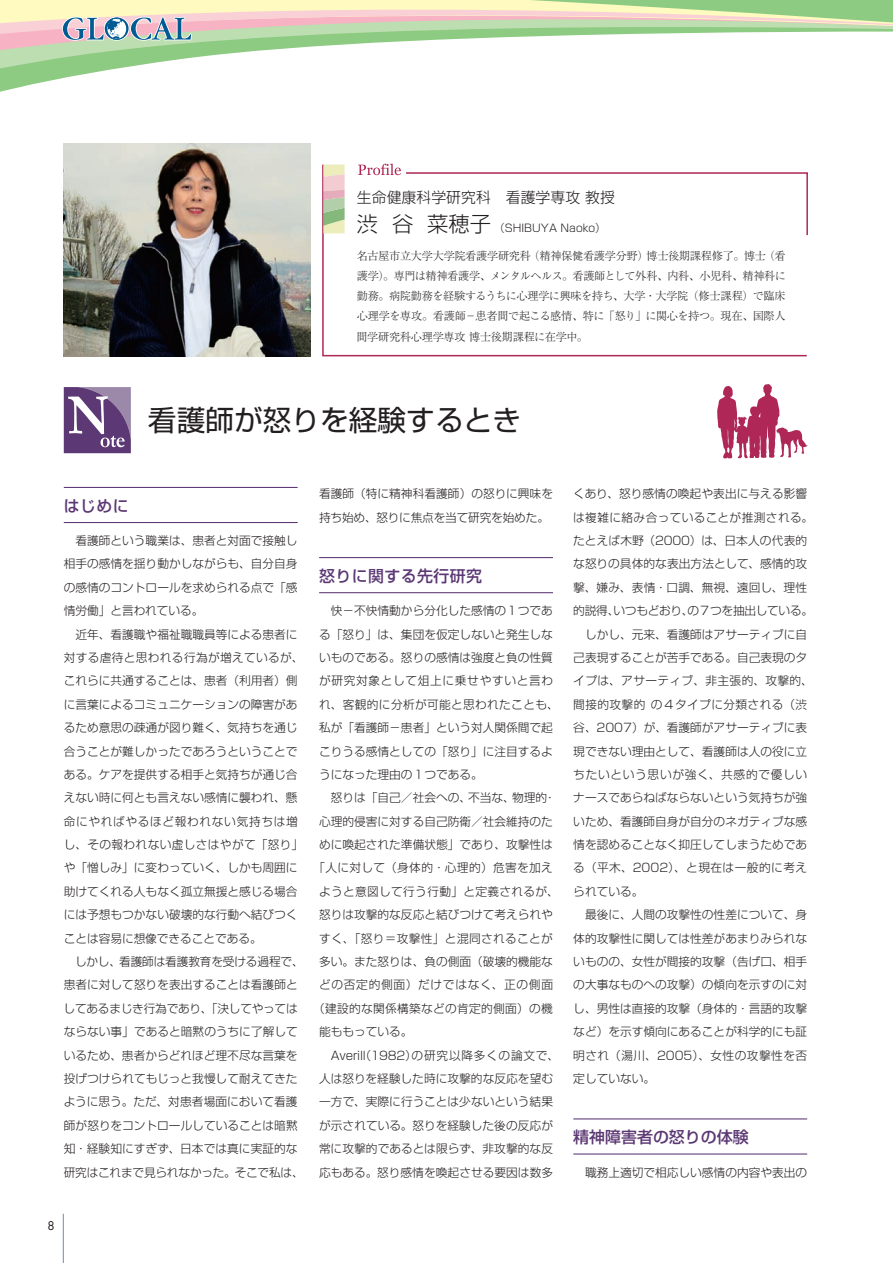
<style>
.page{position:relative;width:893px;height:1263px;background:#fff}
.page>*{position:absolute;margin:0;border:0;box-sizing:border-box;transform-origin:0 0}
.t1{font:28.65px "Shin Go Pro Regular 90 msp RKSJ H";color:#231f20}
.t2{font:15.9px "Shin Go Pro Medium 90 msp RKSJ H";letter-spacing:.025em;color:#5c3874}
.t3{font:15.9px "Shin Go Pro Medium 90 msp RKSJ H";color:#5c3874}
.t4{font:14.85px "Shin Go Pro Light 90 msp RKSJ H";color:#231f20}
.t5{font:11.7px/23.4px "Shin Go Pro Light 90 msp RKSJ H";color:#231f20}
.t6{font:11.7px "Shin Go Pro Light 90 msp RKSJ H";letter-spacing:.03em;color:#231f20}
.t7{font:11.7px "Shin Go Pro Light 90 msp RKSJ H";letter-spacing:.05em;color:#231f20}
.t8{font:11.7px "Shin Go Pro Light 90 msp RKSJ H";letter-spacing:.025em;color:#231f20}
.t9{font:11.7px "Shin Go Pro Light 90 msp RKSJ H";letter-spacing:.055em;color:#231f20}
.t10{font:11.7px "Shin Go Pro Light 90 msp RKSJ H";letter-spacing:.06em;color:#231f20}
.t11{font:11.7px "Futura Std";color:#231f20}
.t12{font:11.1px/20.2px "Ryumin Pro Light 90 msp RKSJ H";letter-spacing:-.03em;color:#231f20;text-align:justify}
.t13{font:10.65px "Shin Go Pro Light 90 msp RKSJ H";color:#231f20}
.s1{font-size:21.3px}
</style>
<div class="page">
<svg style="left:0;top:0;width:892px;height:92px"></svg>
<hr style="left:63px;top:1214px;width:1px;height:49px;background:#728baa">
<svg style="left:61px;top:16px;width:132px;height:31px;background:#b5bdc0"></svg>
<svg style="left:892px;top:0;width:1px;height:32px"></svg>
<hr style="left:573px;top:1118px;width:234px;height:1px;background:#5c3874">
<hr style="left:573px;top:1153px;width:234px;height:1px;background:#5c3874">
<hr style="left:64px;top:487px;width:234px;height:1px;background:#5c3874">
<hr style="left:64px;top:522px;width:234px;height:1px;background:#5c3874">
<hr style="left:319px;top:557px;width:234px;height:1px;background:#5c3874">
<hr style="left:319px;top:592px;width:234px;height:1px;background:#5c3874">
<img style="left:64px;top:144px;width:246px;height:212px">
<svg style="left:322px;top:163px;width:485px;height:194px"></svg>
<svg style="left:358px;top:164px;width:450px;height:73px"></svg>
<svg style="left:323px;top:165px;width:22px;height:68px"></svg>
<svg style="left:717px;top:384px;width:91px;height:74px"></svg>
<svg style="left:64px;top:387px;width:67px;height:66px;background:#7e6291"></svg>
<p class="t4" style="left:357px;top:192px;width:259px">生命健康科学研究科　看護学専攻 教授</p>
<p class="t13" style="left:357px;top:224px;width:250px"><span class="s1">渋 谷 菜穂子</span>（SHIBUYA Naoko）</p>
<p class="t12" style="left:357px;top:247px;width:431px">名古屋市立大学大学院看護学研究科（精神保健看護学分野）博士後期課程修了。博士（看護学）。専門は精神看護学、メンタルヘルス。看護師として外科、内科、小児科、精神科に勤務。病院勤務を経験するうちに心理学に興味を持ち、大学・大学院（修士課程）で臨床心理学を専攻。看護師－患者間で起こる感情、特に「怒り」に関心を持つ。現在、国際人間学研究科心理学専攻 博士後期課程に在学中。</p>
<h1 class="t1" style="left:148px;top:409px;width:375px">看護師が怒りを経験するとき</h1>
<h2 class="t2" style="left:64px;top:500px;width:66px">はじめに</h2>
<p class="t5" style="left:64px;top:530px;width:242px">　看護師という職業は、患者と対面で接触し相手の感情を揺り動かしながらも、自分自身の感情のコントロールを求められる点で「感情労働」と言われている。<br>　近年、看護職や福祉職職員等による患者に対する虐待と思われる行為が増えているが、これらに共通することは、患者（利用者）側に言葉によるコミュニケーションの障害があるため意思の疎通が図り難く、気持ちを通じ合うことが難しかったであろうということである。ケアを提供する相手と気持ちが通じ合えない時に何とも言えない感情に襲われ、懸命にやればやるほど報われない気持ちは増し、その報われない虚しさはやがて「怒り」や「憎しみ」に変わっていく、しかも周囲に助けてくれる人もなく孤立無援と感じる場合には予想もつかない破壊的な行動へ結びつくことは容易に想像できることである。　<br>　しかし、看護師は看護教育を受ける過程で、患者に対して怒りを表出することは看護師としてあるまじき行為であり、「決してやってはならない事」であると暗黙のうちに了解しているため、患者からどれほど理不尽な言葉を投げつけられてもじっと我慢して耐えてきたように思う。ただ、対患者場面において看護師が怒りをコントロールしていることは暗黙知・経験知にすぎず、日本では真に実証的な研究はこれまで見られなかった。そこで私は、</p>
<p class="t11" style="left:47px;top:1220px;width:9px">8</p>
<p class="t5" style="left:319px;top:484px;width:235px">看護師（特に精神科看護師）の怒りに興味を持ち始め、怒りに焦点を当て研究を始めた。</p>
<h2 class="t2" style="left:319px;top:570px;width:165px">怒りに関する先行研究</h2>
<p class="t5" style="left:319px;top:601px;width:235px">　快－不快情動から分化した感情の１つであ</p>
<p class="t5" style="left:319px;top:624px;width:235px">る「怒り」は、集団を仮定しないと発生しな</p>
<p class="t5" style="left:319px;top:647px;width:235px">いものである。怒りの感情は強度と負の性質</p>
<p class="t9" style="left:319px;top:676px;width:235px">が研究対象として俎上に乗せやすいと言わ</p>
<p class="t6" style="left:319px;top:700px;width:241px">れ、客観的に分析が可能と思われたことも、</p>
<p class="t5" style="left:319px;top:718px;width:235px">私が「看護師－患者」という対人関係間で起</p>
<p class="t5" style="left:319px;top:741px;width:235px">こりうる感情としての「怒り」に注目するよ</p>
<p class="t5" style="left:319px;top:764px;width:165px">うになった理由の１つである。</p>
<p class="t5" style="left:319px;top:788px;width:238px">　怒りは「自己／社会への、不当な、物理的・</p>
<p class="t5" style="left:319px;top:811px;width:235px">心理的侵害に対する自己防衛／社会維持のた</p>
<p class="t5" style="left:319px;top:834px;width:235px">めに喚起された準備状態」であり、攻撃性は</p>
<p class="t6" style="left:319px;top:864px;width:235px">｢人に対して（身体的･心理的）危害を加え</p>
<p class="t6" style="left:319px;top:887px;width:241px">ようと意図して行う行動」と定義されるが、</p>
<p class="t5" style="left:319px;top:905px;width:235px">怒りは攻撃的な反応と結びつけて考えられや</p>
<p class="t6" style="left:319px;top:934px;width:235px">すく、「怒り＝攻撃性」と混同されることが</p>
<p class="t5" style="left:319px;top:951px;width:235px">多い。また怒りは、負の側面（破壊的機能な</p>
<p class="t10" style="left:319px;top:981px;width:235px">どの否定的側面）だけではなく、正の側面</p>
<p class="t8" style="left:313px;top:1004px;width:241px">（建設的な関係構築などの肯定的側面）の機</p>
<p class="t5" style="left:319px;top:1022px;width:95px">能ももっている。</p>
<p class="t7" style="left:319px;top:1051px;width:242px">　Averill（1982）の研究以降多くの論文で、</p>
<p class="t5" style="left:319px;top:1068px;width:235px">人は怒りを経験した時に攻撃的な反応を望む</p>
<p class="t5" style="left:319px;top:1092px;width:235px">一方で、実際に行うことは少ないという結果</p>
<p class="t5" style="left:319px;top:1115px;width:235px">が示されている。怒りを経験した後の反応が</p>
<p class="t5" style="left:319px;top:1138px;width:235px">常に攻撃的であるとは限らず、非攻撃的な反</p>
<p class="t5" style="left:319px;top:1162px;width:236px">応もある。怒り感情を喚起させる要因は数多</p>
<p class="t5" style="left:573px;top:484px;width:242px">くあり、怒り感情の喚起や表出に与える影響は複雑に絡み合っていることが推測される。たとえば木野（2000）は、日本人の代表的な怒りの具体的な表出方法として、感情的攻撃、嫌み、表情・口調、無視、遠回し、理性的説得、いつもどおり、の７つを抽出している。　しかし、元来、看護師はアサーティブに自己表現することが苦手である。自己表現のタイプは、アサーティブ、非主張的、攻撃的、間接的攻撃的 の４タイプに分類される（渋谷、2007）が、看護師がアサーティブに表現できない理由として、看護師は人の役に立ちたいという思いが強く、共感的で優しいナースであらねばならないという気持ちが強いため、看護師自身が自分のネガティブな感情を認めることなく抑圧してしまうためである（平木、2002）、と現在は一般的に考えられている。<br>　最後に、人間の攻撃性の性差について、身体的攻撃性に関しては性差があまりみられないものの、女性が間接的攻撃（告げ口、相手の大事なものへの攻撃）の傾向を示すのに対し、男性は直接的攻撃（身体的・言語的攻撃など）を示す傾向にあることが科学的にも証明され（湯川、2005）、女性の攻撃性を否定していない。</p>
<h2 class="t3" style="left:573px;top:1131px;width:177px">精神障害者の怒りの体験</h2>
<p class="t5" style="left:573px;top:1162px;width:235px">　職務上適切で相応しい感情の内容や表出の</p>
</div>
